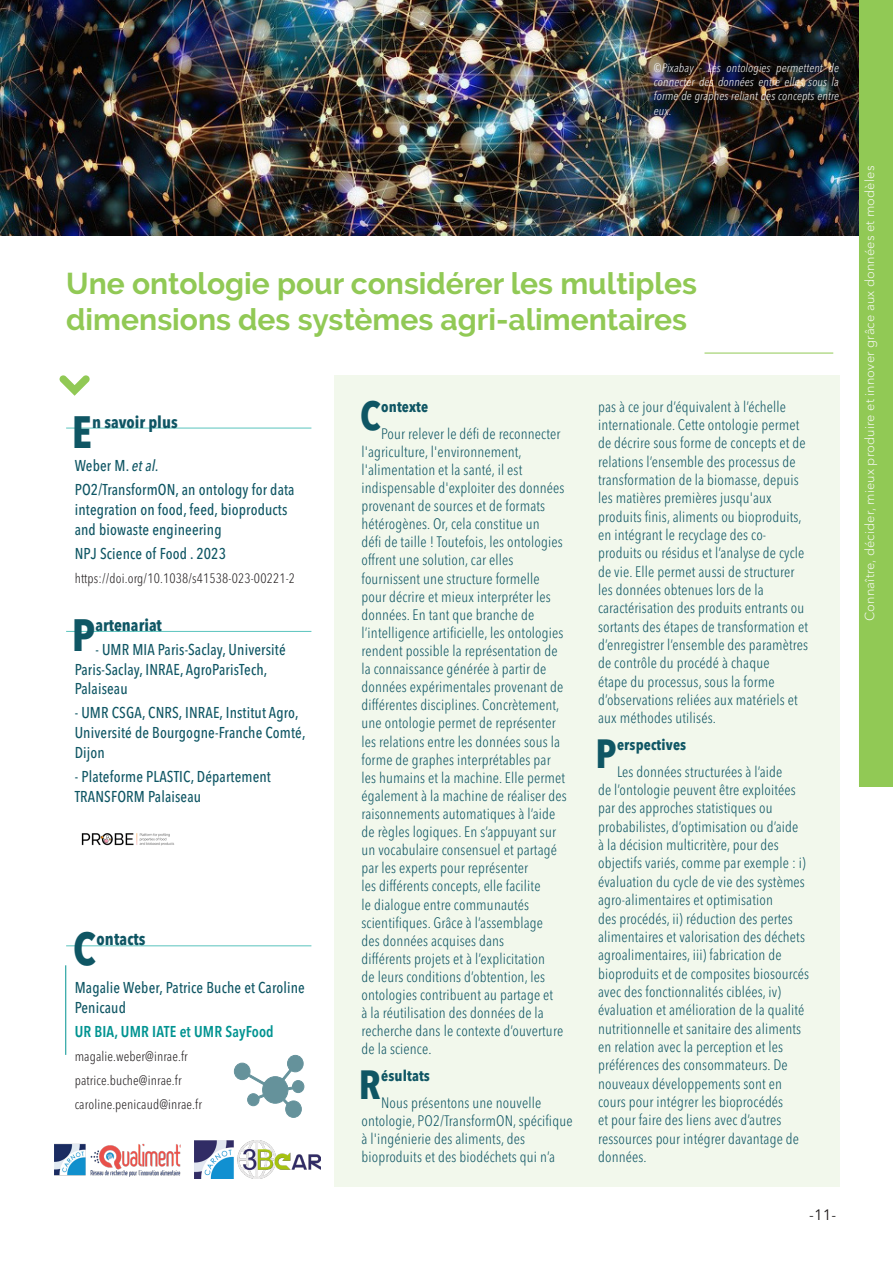
<style>
.page{position:relative;width:893px;height:1263px;background:#fff}
.page>*{position:absolute;margin:0;border:0;box-sizing:border-box;transform-origin:0 0}
.t1{font:700 condensed 45.75px "Avenir Next LT Pro";color:#0f5664}
.t2{font:700 condensed 44.85px "Avenir Next LT Pro";color:#0f5664}
.t3{font:700 condensed 40.35px "Avenir Next LT Pro";color:#0f5664}
.t4{font:700 30px/36px "Raleway";color:#91c955}
.t5{font:700 condensed 17.1px "Avenir Next LT Pro";letter-spacing:.01em;color:#0f5664}
.t6{font:700 condensed 16.65px "Avenir Next LT Pro";color:#0f5664}
.t7{font:500 condensed 15.6px/19.6px "Avenir Next LT Pro";letter-spacing:.01em;color:#0f5664}
.t8{font:600 condensed 15.6px "Avenir Next LT Pro";letter-spacing:.01em;color:#009391}
.t9{font:300 condensed 15px/18.3px "Avenir Next LT Pro";letter-spacing:.01em;color:#0f5664}
.t10{font:700 condensed 15px "Avenir Next LT Pro";letter-spacing:.01em;color:#0f5664}
.t11{font:15px "Avenir Next LT Pro";color:#231f20}
.t12{font:300 condensed 13.5px "Avenir Next LT Pro";letter-spacing:.01em;color:#231f20}
.t13{font:300 12.9px "Avenir Next LT Pro";letter-spacing:.01em;color:#fafafa}
.t14{font:italic 300 condensed 12px/14.4px "Avenir Next LT Pro";letter-spacing:.01em;color:#fafafa;text-align:justify}
.s1{font-style:italic}
</style>
<div class="page">
<div style="left:334px;top:375px;width:506px;height:811px;background:#f2f8ec"></div>
<hr style="left:66px;top:428px;width:245px;height:1px;background:#5ac4bd">
<hr style="left:66px;top:631px;width:245px;height:1px;background:#5ac4bd">
<hr style="left:66px;top:945px;width:245px;height:1px;background:#5ac4bd">
<img style="left:81px;top:833px;width:94px;height:13px">
<hr style="left:704px;top:353px;width:129px;height:1px;background:#91c955">
<hr style="left:65px;top:965px;width:1px;height:90px;background:#009391">
<svg style="left:60px;top:375px;width:30px;height:21px"></svg>
<svg style="left:233px;top:1054px;width:72px;height:64px"></svg>
<div style="left:268px;top:1080px;width:8px;height:9px;background:#65929b;border-radius:50%"></div>
<div style="left:267px;top:1079px;width:10px;height:10px;border:1px solid #0f5664;border-radius:50%"></div>
<div style="left:859px;top:0;width:34px;height:787px;background:#91c955"></div>
<img style="left:0;top:0;width:859px;height:235px">
<img style="left:54px;top:1143px;width:126px;height:34px">
<img style="left:194px;top:1140px;width:126px;height:38px">
<p class="t14" style="left:654px;top:60px;width:187px">©Pixabay - Les ontologies permettent de connecter des données entre elles sous la forme de graphes reliant des concepts entre eux.</p>
<p class="t4" style="left:66px;top:266px;width:632px">Une ontologie pour considérer les multiples dimensions des systèmes agri-alimentaires</p>
<p class="t2" style="left:72px;top:404px;width:22px">E</p>
<p class="t6" style="left:92px;top:412px;width:87px">n savoir plus</p>
<p class="t7" style="left:75px;top:456px;width:86px">Weber M. <span class="s1">et al.</span></p>
<p class="t7" style="left:75px;top:480px;width:221px">PO2/TransformON, an ontology for data integration on food, feed, bioproducts and biowaste engineering</p>
<p class="t7" style="left:75px;top:543px;width:153px">NPJ Science of Food . 2023</p>
<p class="t12" style="left:75px;top:570px;width:222px">https://doi.org/10.1038/s41538-023-00221-2</p>
<p class="t2" style="left:72px;top:608px;width:25px">P</p>
<p class="t6" style="left:95px;top:615px;width:68px">artenariat</p>
<p class="t7" style="left:75px;top:640px;width:213px;text-indent:21px">- UMR MIA Paris-Saclay, Université<br>Paris-Saclay, INRAE, AgroParisTech,<br>Palaiseau</p>
<p class="t7" style="left:75px;top:703px;width:232px">- UMR CSGA, CNRS, INRAE, Institut Agro,<br>Université de Bourgogne-Franche Comté,<br>Dijon</p>
<p class="t7" style="left:75px;top:766px;width:198px">- Plateforme PLASTIC, Département<br>TRANSFORM Palaiseau</p>
<p class="t1" style="left:73px;top:921px;width:24px">C</p>
<p class="t5" style="left:96px;top:929px;width:51px">ontacts</p>
<p class="t7" style="left:75px;top:978px;width:232px">Magalie Weber, Patrice Buche et Caroline<br>Penicaud</p>
<p class="t8" style="left:75px;top:1022px;width:201px">UR BIA, UMR IATE et UMR SayFood</p>
<p class="t12" style="left:75px;top:1048px;width:115px">magalie.weber@inrae.fr</p>
<p class="t12" style="left:75px;top:1072px;width:108px">patrice.buche@inrae.fr</p>
<p class="t12" style="left:75px;top:1096px;width:129px">caroline.penicaud@inrae.fr</p>
<p class="t3" style="left:360px;top:391px;width:22px">C</p>
<p class="t10" style="left:381px;top:398px;width:48px">ontexte</p>
<p class="t9" style="left:361px;top:424px;width:207px;text-indent:20px">Pour relever le défi de reconnecter l'agriculture, l'environnement, l'alimentation et la santé, il est indispensable d'exploiter des données provenant de sources et de formats hétérogènes. Or, cela constitue un<br>défi de taille ! Toutefois, les ontologies offrent une solution, car elles fournissent une structure formelle pour décrire et mieux interpréter les données. En tant que branche de l’intelligence artificielle, les ontologies rendent possible la représentation de la connaissance générée à partir de données expérimentales provenant de différentes disciplines. Concrètement, une ontologie permet de représenter les relations entre les données sous la forme de graphes interprétables par les humains et la machine. Elle permet également à la machine de réaliser des raisonnements automatiques à l’aide de règles logiques. En s’appuyant sur un vocabulaire consensuel et partagé par les experts pour représenter<br>les différents concepts, elle facilite<br>le dialogue entre communautés scientifiques. Grâce à l’assemblage<br>des données acquises dans<br>différents projets et à l’explicitation<br>de leurs conditions d’obtention, les ontologies contribuent au partage et<br>à la réutilisation des données de la recherche dans le contexte d’ouverture de la science.</p>
<p class="t3" style="left:359px;top:1060px;width:23px">R</p>
<p class="t10" style="left:381px;top:1066px;width:50px">ésultats</p>
<p class="t9" style="left:361px;top:1093px;width:213px;text-indent:20px">Nous présentons une nouvelle ontologie, PO2/TransformON, spécifique à l'ingénierie des aliments, des bioproduits et des biodéchets qui n’a</p>
<p class="t9" style="left:598px;top:397px;width:212px">pas à ce jour d’équivalent à l’échelle internationale. Cette ontologie permet de décrire sous forme de concepts et de relations l’ensemble des processus de transformation de la biomasse, depuis les matières premières jusqu'aux produits finis, aliments ou bioproduits, en intégrant le recyclage des co&shy;produits ou résidus et l’analyse de cycle de vie. Elle permet aussi de structurer les données obtenues lors de la caractérisation des produits entrants ou sortants des étapes de transformation et d’enregistrer l’ensemble des paramètres de contrôle du procédé à chaque<br>étape du processus, sous la forme d’observations reliées aux matériels et aux méthodes utilisés.</p>
<p class="t3" style="left:595px;top:729px;width:23px">P</p>
<p class="t10" style="left:617px;top:736px;width:71px">erspectives</p>
<p class="t9" style="left:598px;top:762px;width:213px;text-indent:19px">Les données structurées à l’aide<br>de l’ontologie peuvent être exploitées par des approches statistiques ou probabilistes, d’optimisation ou d’aide<br>à la décision multicritère, pour des objectifs variés, comme par exemple : i) évaluation du cycle de vie des systèmes agro-alimentaires et optimisation<br>des procédés, ii) réduction des pertes alimentaires et valorisation des déchets agroalimentaires, iii) fabrication de bioproduits et de composites biosourcés avec des fonctionnalités ciblées, iv) évaluation et amélioration de la qualité nutritionnelle et sanitaire des aliments en relation avec la perception et les préférences des consommateurs. De nouveaux développements sont en cours pour intégrer les bioprocédés<br>et pour faire des liens avec d’autres ressources pour intégrer davantage de données.</p>
<p class="t11" style="left:809px;top:1206px;width:28px">-11-</p>
<p class="t13" style="left:862px;top:621px;width:456px;rotate:-90deg">Connaître, décider, mieux produire et innover grâce aux données et modèles</p>
</div>
